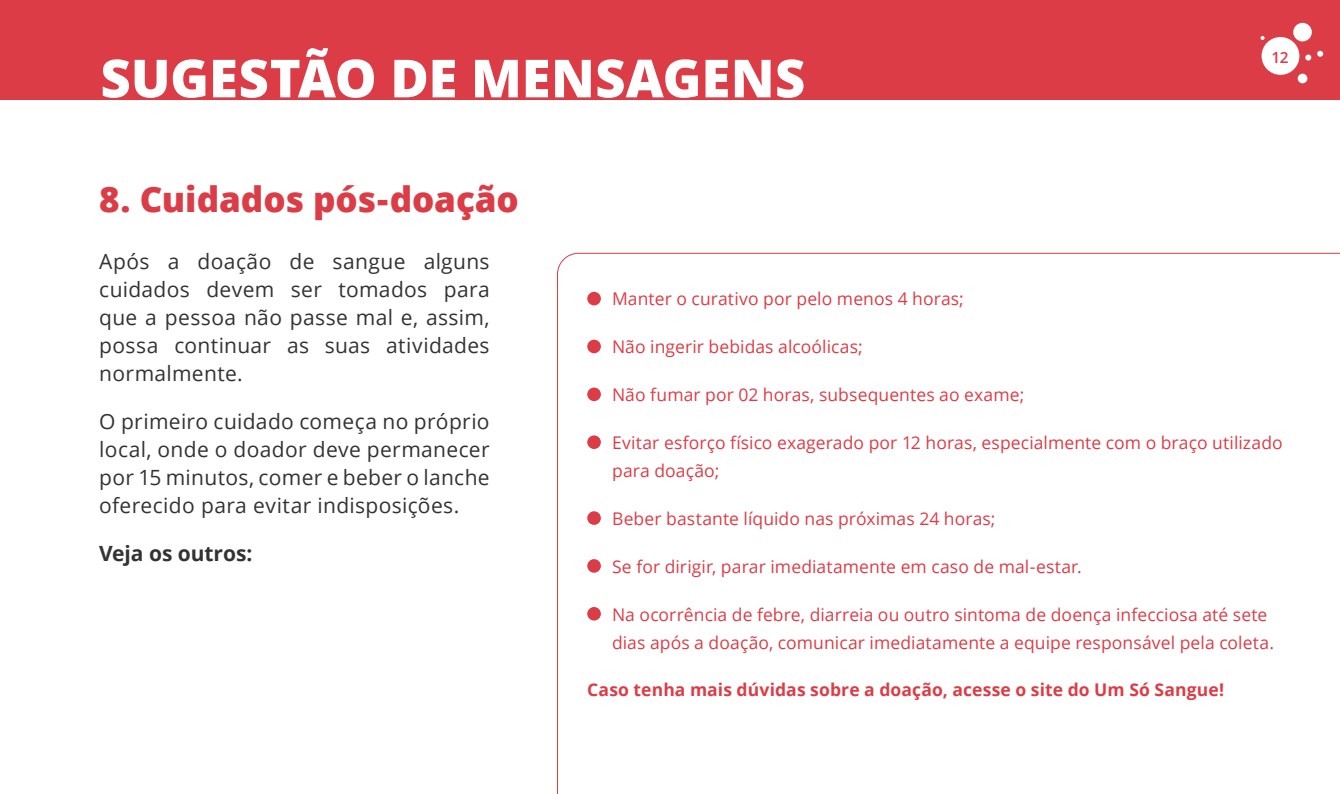
<style>
.page{position:relative;width:1340px;height:794px;background:#fff}
.page>*{position:absolute;margin:0;border:0;box-sizing:border-box;transform-origin:0 0}
.t1{font:800 52.5px "Open Sans";color:#fff}
.t2{font:800 35px "Open Sans";color:#dc3c46}
.t3{font:21px/28px "Open Sans";letter-spacing:.015em;color:#333;text-align:justify}
.t4{font:700 21px "Open Sans";letter-spacing:-.005em;color:#333}
.t5{font:17.5px/28px "Open Sans";letter-spacing:.005em;color:#dc3c46}
.t6{font:700 17.5px "Open Sans";letter-spacing:.005em;color:#dc3c46}
.t7{font:600 15.4px "Open Sans";color:#dc3c46}
</style>
<div class="page">
<div style="left:0;top:0;width:1339px;height:99px;background:#dc3c46"></div>
<div style="left:1261px;top:37px;width:38px;height:38px;background:#fff;border-radius:50%"></div>
<div style="left:1293px;top:23px;width:18px;height:18px;background:#fff;border-radius:50%"></div>
<div style="left:1297px;top:74px;width:10px;height:9px;background:#fff;border-radius:50%"></div>
<svg style="left:1317px;top:51px;width:6px;height:6px"></svg>
<svg style="left:1305px;top:55px;width:6px;height:6px"></svg>
<svg style="left:1260px;top:36px;width:4px;height:4px"></svg>
<svg style="left:557px;top:253px;width:782px;height:541px"></svg>
<h1 class="t1" style="left:100px;top:38px;width:706px">SUGESTÃO DE MENSAGENS</h1>
<h2 class="t2" style="left:99px;top:172px;width:421px">8. Cuidados pós-doação</h2>
<p class="t7" style="left:1271px;top:46px;width:18px">12</p>
<p class="t3" style="left:99px;top:247px;width:392px">Após a doação de sangue alguns cuidados devem ser tomados para que a pessoa não passe mal e, assim, possa continuar as suas atividades normalmente.</p>
<p class="t3" style="left:99px;top:407px;width:392px">O primeiro cuidado começa no próprio local, onde o doador deve permanecer por 15 minutos, comer e beber o lanche oferecido para evitar indisposições.</p>
<p class="t4" style="left:99px;top:538px;width:155px">Veja os outros:</p>
<p class="t5" style="left:612px;top:285px;width:353px">Manter o curativo por pelo menos 4 horas;</p>
<p class="t5" style="left:612px;top:332px;width:252px">Não ingerir bebidas alcoólicas;</p>
<p class="t5" style="left:612px;top:380px;width:414px">Não fumar por 02 horas, subsequentes ao exame;</p>
<p class="t5" style="left:612px;top:428px;width:672px">Evitar esforço físico exagerado por 12 horas, especialmente com o braço utilizado para doação;</p>
<p class="t5" style="left:612px;top:504px;width:385px">Beber bastante líquido nas próximas 24 horas;</p>
<p class="t5" style="left:612px;top:552px;width:471px">Se for dirigir, parar imediatamente em caso de mal-estar.</p>
<p class="t5" style="left:612px;top:600px;width:663px">Na ocorrência de febre, diarreia ou outro sintoma de doença infecciosa até sete dias após a doação, comunicar imediatamente a equipe responsável pela coleta.</p>
<p class="t6" style="left:587px;top:677px;width:638px">Caso tenha mais dúvidas sobre a doação, acesse o site do Um Só Sangue!</p>
</div>
